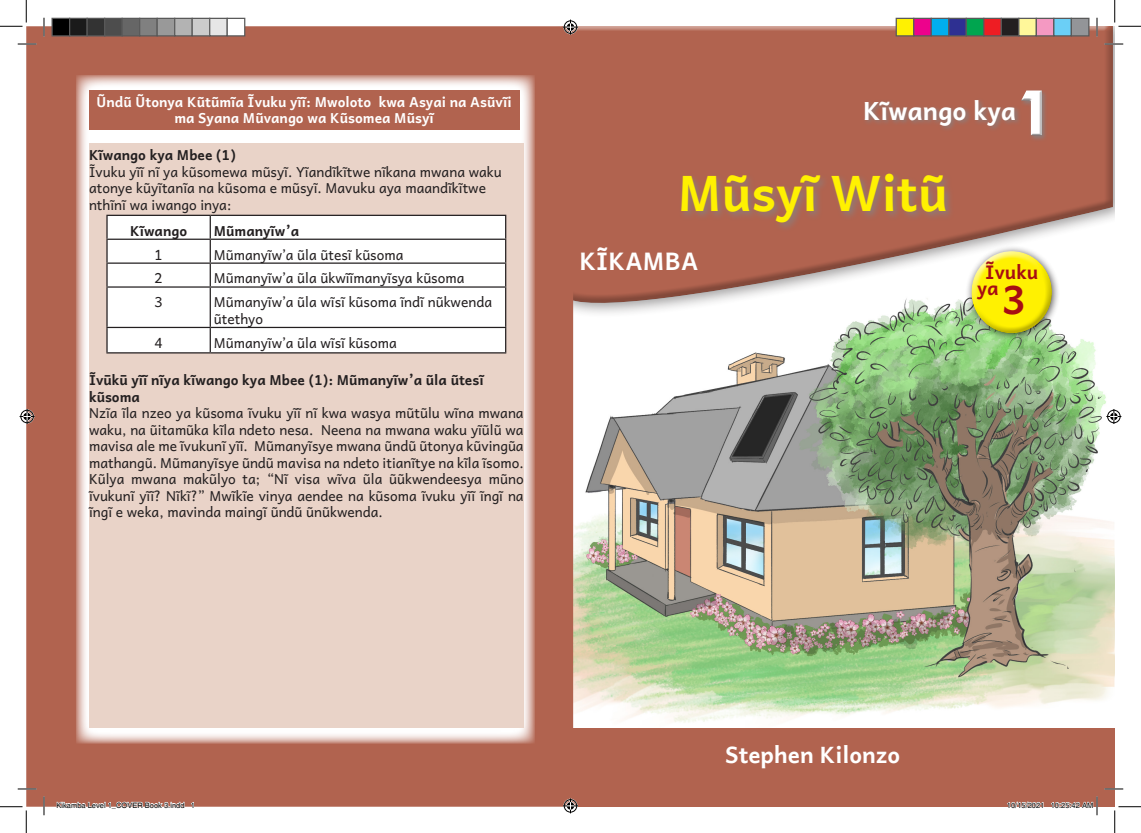
<style>
.page{position:relative;width:1141px;height:833px;background:#fff}
.page>*{position:absolute;margin:0;border:0;box-sizing:border-box;transform-origin:0 0}
.t1{font:700 63.75px "Futura BT";color:#fff}
.t2{font:700 48.75px "Andika New Basic";color:#fff101}
.t3{font:700 38.75px "Andika New Basic";color:#a70d13}
.t4{font:700 25px "Andika New Basic";color:#fff}
.t5{font:700 24.12px "Andika New Basic";color:#fff}
.t6{font:700 22.5px "Andika New Basic";color:#fff}
.t7{font:700 18.75px "Andika New Basic";color:#a70d13}
.t8{font:13.75px/16.5px "Andika New Basic";color:#231f20}
.t9{font:700 13.75px/16.5px "Andika New Basic";color:#231f20}
.t10{font:700 13.75px/16.5px "Andika New Basic";color:#fff;text-align:center}
.t11{font:7.5px "Helvetica";color:#000}
</style>
<div class="page">
<img style="left:573px;top:318px;width:541px;height:410px">
<div style="left:553px;top:26px;width:561px;height:292px;background:#231f20;opacity:.42"></div>
<div style="left:559px;top:26px;width:554px;height:278px;background:#231f20;opacity:.3"></div>
<div style="left:26px;top:26px;width:547px;height:780px;background:#b1634f"></div>
<svg style="left:76px;top:75px;width:459px;height:668px"></svg>
<div style="left:570px;top:728px;width:544px;height:78px;background:#b1634f"></div>
<div style="left:89px;top:143px;width:434px;height:584px;background:#e9d3c8"></div>
<div style="left:108px;top:216px;width:397px;height:136px;background:#fff"></div>
<hr style="left:106px;top:214px;width:104px;height:2px;background:#231f20">
<hr style="left:106px;top:216px;width:2px;height:22px;background:#231f20">
<hr style="left:210px;top:214px;width:296px;height:2px;background:#231f20">
<hr style="left:106px;top:238px;width:104px;height:2px;background:#231f20">
<hr style="left:106px;top:240px;width:2px;height:22px;background:#231f20">
<hr style="left:210px;top:238px;width:296px;height:2px;background:#231f20">
<hr style="left:106px;top:262px;width:104px;height:1px;background:#231f20">
<hr style="left:106px;top:263px;width:2px;height:23px;background:#231f20">
<hr style="left:210px;top:262px;width:296px;height:1px;background:#231f20">
<svg style="left:210px;top:216px;width:1px;height:70px"></svg>
<svg style="left:505px;top:216px;width:1px;height:70px"></svg>
<hr style="left:106px;top:286px;width:104px;height:1px;background:#231f20">
<hr style="left:106px;top:287px;width:2px;height:39px;background:#231f20">
<hr style="left:210px;top:286px;width:296px;height:1px;background:#231f20">
<hr style="left:210px;top:287px;width:1px;height:39px;background:#231f20">
<hr style="left:505px;top:287px;width:1px;height:39px;background:#231f20">
<hr style="left:106px;top:326px;width:104px;height:2px;background:#231f20">
<hr style="left:106px;top:328px;width:2px;height:24px;background:#231f20">
<hr style="left:210px;top:326px;width:296px;height:2px;background:#231f20">
<svg style="left:210px;top:328px;width:1px;height:24px"></svg>
<svg style="left:505px;top:328px;width:1px;height:24px"></svg>
<hr style="left:106px;top:352px;width:104px;height:1px;background:#231f20">
<hr style="left:210px;top:352px;width:296px;height:1px;background:#231f20">
<div style="left:89px;top:90px;width:430px;height:39px;background:#b1634f"></div>
<div style="left:965px;top:245px;width:95px;height:97px;background:#231f20;opacity:.75"></div>
<div style="left:969px;top:250px;width:82px;height:65px;background:#fff;opacity:.75"></div>
<div style="left:971px;top:263px;width:81px;height:72px;background:#231f20;opacity:.3"></div>
<div style="left:678px;top:171px;width:277px;height:61px;background:#828487;opacity:.75"></div>
<div style="left:1019px;top:88px;width:29px;height:54px;background:#ab6655"></div>
<div style="left:1017px;top:88px;width:27px;height:48px;background:#b1634f"></div>
<div style="left:1017px;top:89px;width:27px;height:49px;background:#231f20;opacity:.75"></div>
<div style="left:862px;top:97px;width:159px;height:35px;background:#828487;opacity:.75"></div>
<svg style="left:18px;top:43px;width:18px;height:2px"></svg>
<svg style="left:1104px;top:43px;width:19px;height:2px"></svg>
<svg style="left:18px;top:787px;width:18px;height:2px"></svg>
<svg style="left:1104px;top:787px;width:19px;height:2px"></svg>
<svg style="left:43px;top:18px;width:2px;height:18px"></svg>
<svg style="left:43px;top:796px;width:2px;height:18px"></svg>
<svg style="left:1096px;top:18px;width:1px;height:18px"></svg>
<svg style="left:0;top:0;width:27px;height:27px"></svg>
<svg style="left:0;top:806px;width:27px;height:26px"></svg>
<svg style="left:1114px;top:0;width:26px;height:27px"></svg>
<svg style="left:1114px;top:806px;width:26px;height:26px"></svg>
<svg style="left:563px;top:20px;width:15px;height:15px"></svg>
<svg style="left:563px;top:797px;width:15px;height:15px"></svg>
<svg style="left:20px;top:409px;width:15px;height:15px"></svg>
<svg style="left:1106px;top:409px;width:15px;height:15px"></svg>
<div style="left:52px;top:18px;width:18px;height:18px;background:#000"></div>
<div style="left:51px;top:18px;width:19px;height:18px;border:1px solid #595959"></div>
<div style="left:70px;top:18px;width:17px;height:18px;background:#1a1a1a"></div>
<div style="left:69px;top:18px;width:19px;height:18px;border:1px solid #595959"></div>
<div style="left:87px;top:18px;width:18px;height:18px;background:#333"></div>
<div style="left:86px;top:18px;width:19px;height:18px;border:1px solid #595959"></div>
<div style="left:105px;top:18px;width:17px;height:18px;background:#4d4d4d"></div>
<div style="left:104px;top:18px;width:19px;height:18px;border:1px solid #595959"></div>
<div style="left:122px;top:18px;width:18px;height:18px;background:#666"></div>
<div style="left:121px;top:18px;width:19px;height:18px;border:1px solid #595959"></div>
<div style="left:140px;top:18px;width:17px;height:18px;background:#808080"></div>
<div style="left:139px;top:18px;width:19px;height:18px;border:1px solid #595959"></div>
<div style="left:157px;top:18px;width:18px;height:18px;background:#999"></div>
<div style="left:156px;top:18px;width:19px;height:18px;border:1px solid #595959"></div>
<div style="left:175px;top:18px;width:17px;height:18px;background:#b3b3b3"></div>
<div style="left:174px;top:18px;width:19px;height:18px;border:1px solid #595959"></div>
<div style="left:192px;top:18px;width:18px;height:18px;background:#ccc"></div>
<div style="left:191px;top:18px;width:19px;height:18px;border:1px solid #595959"></div>
<div style="left:210px;top:18px;width:17px;height:18px;background:#e6e6e6"></div>
<div style="left:209px;top:18px;width:19px;height:18px;border:1px solid #595959"></div>
<div style="left:227px;top:18px;width:18px;height:18px;background:#fff"></div>
<div style="left:226px;top:18px;width:19px;height:18px;border:1px solid #595959"></div>
<div style="left:896px;top:18px;width:17px;height:18px;background:#fff101"></div>
<div style="left:895px;top:18px;width:19px;height:18px;border:1px solid #595959"></div>
<div style="left:913px;top:18px;width:18px;height:18px;background:#ed028c"></div>
<div style="left:913px;top:18px;width:18px;height:18px;border:1px solid #595959"></div>
<div style="left:931px;top:18px;width:17px;height:18px;background:#00aeef"></div>
<div style="left:930px;top:18px;width:19px;height:18px;border:1px solid #595959"></div>
<div style="left:948px;top:18px;width:18px;height:18px;background:#2e3092"></div>
<div style="left:948px;top:18px;width:18px;height:18px;border:1px solid #595959"></div>
<div style="left:966px;top:18px;width:17px;height:18px;background:#00a54f"></div>
<div style="left:965px;top:18px;width:19px;height:18px;border:1px solid #595959"></div>
<div style="left:983px;top:18px;width:18px;height:18px;background:#ee1d23"></div>
<div style="left:983px;top:18px;width:18px;height:18px;border:1px solid #595959"></div>
<div style="left:1001px;top:18px;width:17px;height:18px;background:#231f20"></div>
<div style="left:1000px;top:18px;width:19px;height:18px;border:1px solid #595959"></div>
<div style="left:1018px;top:18px;width:18px;height:18px;background:#fff79a"></div>
<div style="left:1018px;top:18px;width:18px;height:18px;border:1px solid #595959"></div>
<div style="left:1036px;top:18px;width:17px;height:18px;background:#f499c2"></div>
<div style="left:1035px;top:18px;width:19px;height:18px;border:1px solid #595959"></div>
<div style="left:1053px;top:18px;width:18px;height:18px;background:#6bcff6"></div>
<div style="left:1053px;top:18px;width:18px;height:18px;border:1px solid #595959"></div>
<div style="left:1071px;top:18px;width:17px;height:18px;background:#939598"></div>
<div style="left:1070px;top:18px;width:19px;height:18px;border:1px solid #595959"></div>
<svg style="left:57px;top:801px;width:128px;height:6px"></svg>
<svg style="left:191px;top:801px;width:3px;height:6px"></svg>
<svg style="left:1007px;top:801px;width:36px;height:6px"></svg>
<svg style="left:1050px;top:796px;width:47px;height:18px"></svg>
<p class="t10" style="left:96px;top:92px;width:416px">Ũndũ Ũtonya Kũtũmĩa Ĩvuku yĩĩ: Mwoloto kwa Asyai na Asũvĩi ma Syana Mũvango wa Kũsomea Mũsyĩ</p>
<p class="t9" style="left:89px;top:145px;width:148px">Kĩwango kya Mbee (1)</p>
<p class="t8" style="left:89px;top:161px;width:414px">Ĩvuku yĩĩ nĩ ya kũsomewa mũsyĩ. Yĩandĩkĩtwe nĩkana mwana waku atonye kũyĩtanĩa na kũsoma e mũsyĩ. Mavuku aya maandĩkĩtwe nthĩnĩ wa iwango inya:</p>
<p class="t9" style="left:130px;top:220px;width:59px">Kĩwango</p>
<p class="t9" style="left:214px;top:220px;width:87px">Mũmanyĩw’a</p>
<p class="t8" style="left:155px;top:244px;width:10px">1</p>
<p class="t8" style="left:214px;top:244px;width:191px">Mũmanyĩw’a ũla ũtesĩ kũsoma</p>
<p class="t8" style="left:155px;top:268px;width:10px">2</p>
<p class="t8" style="left:214px;top:268px;width:252px">Mũmanyĩw’a ũla ũkwĩĩmanyĩsya kũsoma</p>
<p class="t8" style="left:155px;top:292px;width:10px">3</p>
<p class="t8" style="left:214px;top:292px;width:280px">Mũmanyĩw’a ũla wĩsĩ kũsoma ĩndĩ nũkwenda ũtethyo</p>
<p class="t8" style="left:155px;top:332px;width:10px">4</p>
<p class="t8" style="left:214px;top:332px;width:184px">Mũmanyĩw’a ũla wĩsĩ kũsoma</p>
<p class="t9" style="left:89px;top:370px;width:396px">Ĩvūkū yĩĩ nĩya kĩwango kya Mbee (1): Mũmanyĩw’a ũla ũtesĩ kũsoma</p>
<p class="t8" style="left:89px;top:402px;width:436px;text-align:justify">Nzĩa ĩla nzeo ya kũsoma ĩvuku yĩĩ nĩ kwa wasya mũtũlu wĩna mwana waku, na ũitamũka kĩla ndeto nesa. Neena na mwana waku yĩũlũ wa mavisa ale me ĩvukunĩ yĩĩ. Mũmanyĩsye mwana ũndũ ũtonya kũvingũa mathangũ. Mũmanyĩsye ũndũ mavisa na ndeto itianĩtye na kĩla ĩsomo.<br>Kũlya mwana makũlyo ta; “Nĩ visa wĩva ũla ũũkwendeesya mũno ĩvukunĩ yĩĩ? Nĩkĩ?” Mwĩkĩe vinya aendee na kũsoma ĩvuku yĩĩ ĩngĩ na ĩngĩ e weka, mavinda maingĩ ũndũ ũnũkwenda.</p>
<p class="t4" style="left:862px;top:87px;width:155px">Kĩwango kya</p>
<h1 class="t1" style="left:1015px;top:74px;width:41px">1</h1>
<p class="t2" style="left:677px;top:148px;width:271px">Mũsyĩ Witũ</p>
<p class="t5" style="left:579px;top:239px;width:121px">KĨKAMBA</p>
<p class="t7" style="left:985px;top:255px;width:54px">Ĩvuku</p>
<p class="t7" style="left:977px;top:271px;width:23px">ya</p>
<p class="t3" style="left:1002px;top:264px;width:24px">3</p>
<p class="t6" style="left:725px;top:733px;width:177px">Stephen Kilonzo</p>
<p class="t11" style="left:56px;top:800px;width:140px">Kikamba Level 1_COVER Book 3.indd 1</p>
<p class="t11" style="left:1006px;top:800px;width:88px">10/15/2021 10:25:42 AM</p>
</div>
